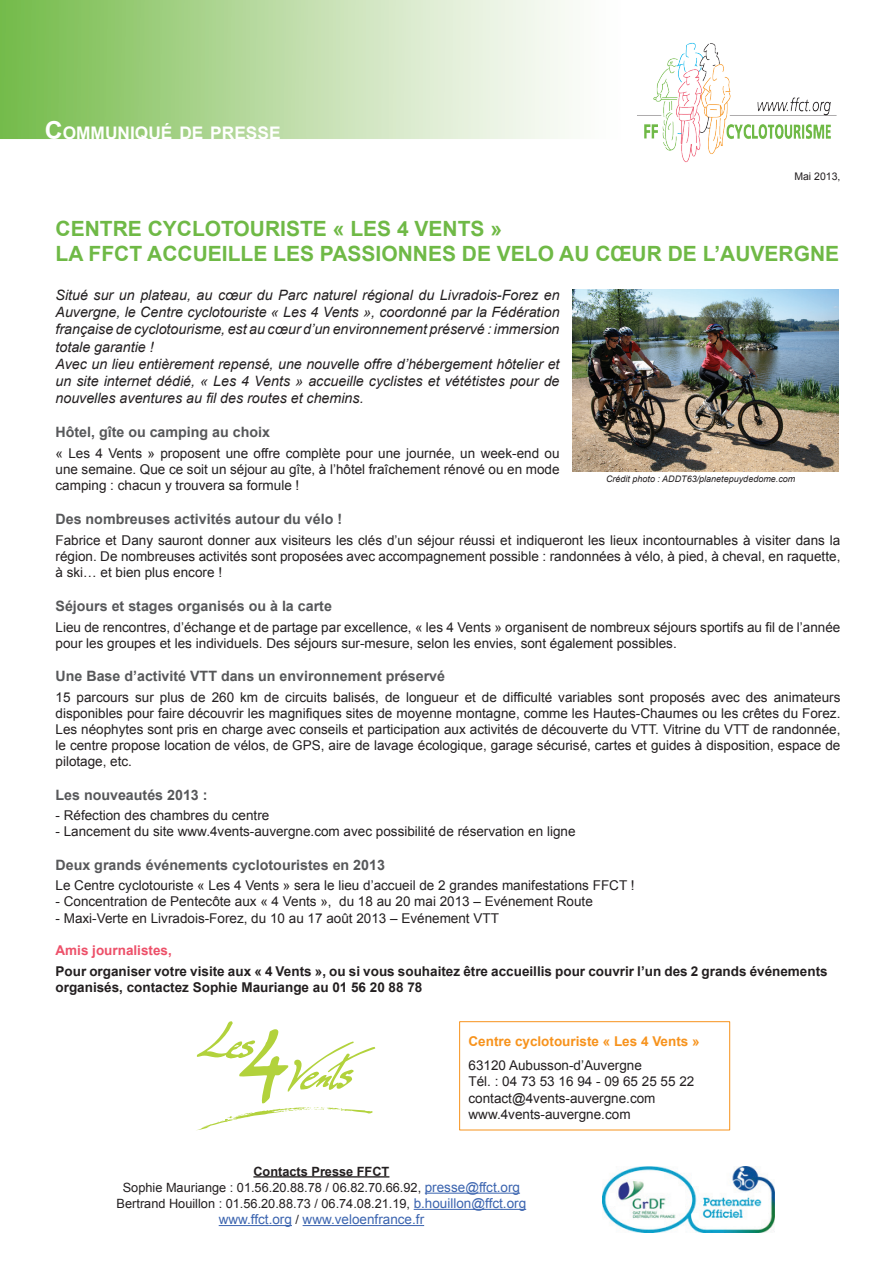
<style>
.page{position:relative;width:893px;height:1263px;background:#fff}
.page>*{position:absolute;margin:0;border:0;box-sizing:border-box;transform-origin:0 0}
.t1{font:700 21px/25.2px "Arial";color:#6fb946}
.t2{font:700 17.4px "Arial";color:#fff}
.t3{font:italic 14.25px/17.1px "Arial";color:#231f20}
.t4{font:700 14.25px "Arial";color:#57585a}
.t5{font:13.5px/16.2px "Arial";color:#231f20;text-align:justify}
.t6{font:700 13.5px/16.5px "Arial";color:#231f20}
.t7{font:13.5px "Arial";color:#3b64af}
.t8{font:700 13.5px "Arial";color:#f7931d}
.t9{font:700 13.5px "Arial";color:#ed5069}
.t10{font:12.75px/16.2px "Arial";color:#231f20;text-align:center}
.t11{font:10.5px "Arial";color:#231f20}
.t12{font:italic 9px "Arial";color:#231f20}
.s1{font-size:24.75px}
.s2{font-weight:700}
.s3{font-size:13.5px;color:#3b64af}
.s4{font-size:12.75px;color:#231f20}
</style>
<div class="page">
<svg style="left:196px;top:1021px;width:179px;height:109px"></svg>
<hr style="left:253px;top:1176px;width:136px;height:1px;background:#231f20">
<hr style="left:425px;top:1193px;width:95px;height:1px;background:#3b64af">
<hr style="left:414px;top:1209px;width:112px;height:1px;background:#3b64af">
<hr style="left:219px;top:1225px;width:73px;height:1px;background:#3b64af">
<hr style="left:303px;top:1225px;width:121px;height:1px;background:#3b64af">
<img style="left:603px;top:1166px;width:172px;height:66px">
<div style="left:459px;top:1021px;width:271px;height:109px;border:1px solid #f7931d"></div>
<img style="left:572px;top:290px;width:266px;height:181px">
<svg style="left:0;top:0;width:569px;height:139px;background:#badca4"></svg>
<img style="left:637px;top:42px;width:200px;height:121px">
<p class="t2" style="left:45px;top:121px;width:237px"><span class="s1">C</span>OMMUNIQUÉ DE PRESSE</p>
<p class="t11" style="left:794px;top:170px;width:48px">Mai 2013,</p>
<h1 class="t1" style="left:55px;top:217px;width:785px">CENTRE CYCLOTOURISTE « LES 4 VENTS »<br>LA FFCT ACCUEILLE LES PASSIONNES DE VELO AU CŒUR DE L’AUVERGNE</h1>
<p class="t3" style="left:55px;top:287px;width:506px">Situé sur un plateau, au cœur du Parc naturel régional du Livradois-Forez en Auvergne, le Centre cyclotouriste « Les 4 Vents », coordonné par la Fédération française de cyclotourisme, est au cœur d’un environnement préservé : immersion totale garantie !<br>Avec un lieu entièrement repensé, une nouvelle offre d’hébergement hôtelier et un site internet dédié, « Les 4 Vents » accueille cyclistes et vététistes pour de nouvelles aventures au fil des routes et chemins.</p>
<p class="t4" style="left:55px;top:423px;width:216px">Hôtel, gîte ou camping au choix</p>
<p class="t5" style="left:55px;top:445px;width:506px">« Les 4 Vents » proposent une offre complète pour une journée, un week-end ou une semaine. Que ce soit un séjour au gîte, à l’hôtel fraîchement rénové ou en mode camping : chacun y trouvera sa formule !</p>
<p class="t4" style="left:55px;top:510px;width:288px">Des nombreuses activités autour du vélo !</p>
<p class="t5" style="left:55px;top:532px;width:786px">Fabrice et Dany sauront donner aux visiteurs les clés d’un séjour réussi et indiqueront les lieux incontournables à visiter dans la région. De nombreuses activités sont proposées avec accompagnement possible : randonnées à vélo, à pied, à cheval, en raquette, à ski… et bien plus encore !</p>
<p class="t4" style="left:55px;top:597px;width:278px">Séjours et stages organisés ou à la carte</p>
<p class="t5" style="left:55px;top:619px;width:786px">Lieu de rencontres, d’échange et de partage par excellence, « les 4 Vents » organisent de nombreux séjours sportifs au fil de l’année pour les groupes et les individuels. Des séjours sur-mesure, selon les envies, sont également possibles.</p>
<p class="t4" style="left:55px;top:667px;width:391px">Une Base d’activité VTT dans un environnement préservé</p>
<p class="t5" style="left:55px;top:689px;width:786px">15 parcours sur plus de 260 km de circuits balisés, de longueur et de difficulté variables sont proposés avec des animateurs disponibles pour faire découvrir les magnifiques sites de moyenne montagne, comme les Hautes-Chaumes ou les crêtes du Forez.<br>Les néophytes sont pris en charge avec conseils et participation aux activités de découverte du VTT. Vitrine du VTT de randonnée, le centre propose location de vélos, de GPS, aire de lavage écologique, garage sécurisé, cartes et guides à disposition, espace de pilotage, etc.</p>
<p class="t4" style="left:55px;top:785px;width:154px">Les nouveautés 2013 :</p>
<p class="t5" style="left:55px;top:807px;width:215px">- Réfection des chambres du centre</p>
<p class="t5" style="left:55px;top:824px;width:521px">- Lancement du site www.4vents-auvergne.com avec possibilité de réservation en ligne</p>
<p class="t4" style="left:55px;top:855px;width:331px">Deux grands événements cyclotouristes en 2013</p>
<p class="t5" style="left:55px;top:877px;width:581px">Le Centre cyclotouriste « Les 4 Vents » sera le lieu d’accueil de 2 grandes manifestations FFCT !</p>
<p class="t5" style="left:55px;top:894px;width:539px">- Concentration de Pentecôte aux « 4 Vents », du 18 au 20 mai 2013 – Evénement Route</p>
<p class="t5" style="left:55px;top:910px;width:445px">- Maxi-Verte en Livradois-Forez, du 10 au 17 août 2013 – Evénement VTT</p>
<p class="t9" style="left:55px;top:941px;width:118px">Amis journalistes,</p>
<p class="t6" style="left:55px;top:963px;width:774px">Pour organiser votre visite aux « 4 Vents », ou si vous souhaitez être accueillis pour couvrir l’un des 2 grands événements organisés, contactez Sophie Mauriange au 01 56 20 88 78</p>
<p class="t12" style="left:606px;top:473px;width:191px">Crédit photo : ADDT63/planetepuydedome.com</p>
<p class="t8" style="left:468px;top:1032px;width:233px">Centre cyclotouriste « Les 4 Vents »</p>
<p class="t5" style="left:468px;top:1057px;width:227px;text-align:left">63120 Aubusson-d’Auvergne<br>Tél. : 04 73 53 16 94 - 09 65 25 55 22 contact@4vents-auvergne.com www.4vents-auvergne.com</p>
<p class="t10" style="left:117px;top:1163px;width:411px"><span class="s2">Contacts Presse FFCT<br></span>Sophie Mauriange : 01.56.20.88.78 / 06.82.70.66.92, <span class="s3">presse@ffct.org<br></span>Bertrand Houillon : 01.56.20.88.73 / 06.74.08.21.19, <span class="s3">b.houillon@ffct.org</span></p>
<p class="t7" style="left:219px;top:1210px;width:207px">www.ffct.org <span class="s4">/</span> www.veloenfrance.fr</p>
</div>
